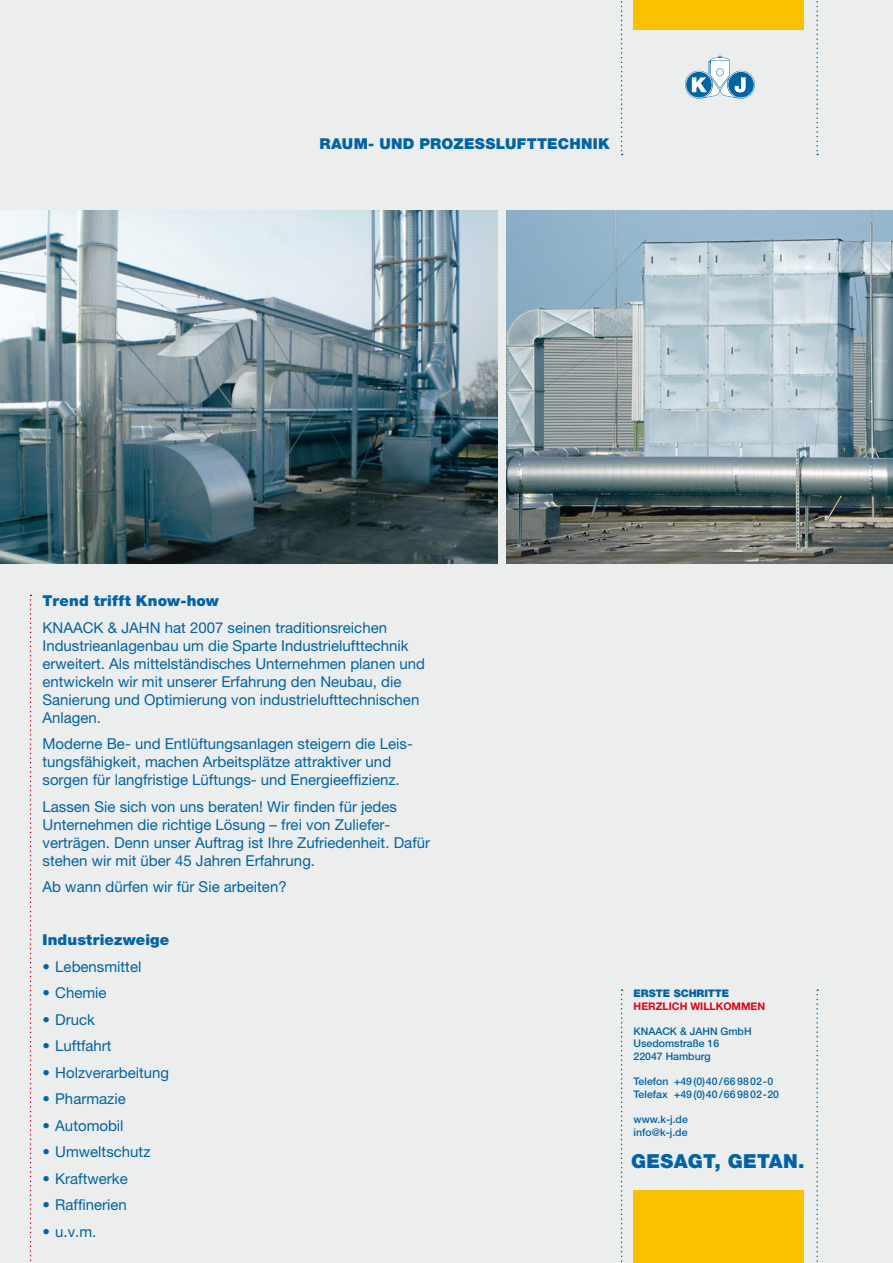
<style>
.page{position:relative;width:893px;height:1263px;background:#eceded}
.page>*{position:absolute;margin:0;border:0;box-sizing:border-box;transform-origin:0 0}
.t1{font:900 19.35px "Helvetica Neue LT Std";letter-spacing:.015em;color:#0063a6}
.t2{font:15px/18px "Helvetica Neue LT Std";color:#0063a6}
.t3{font:900 15px "Helvetica Neue LT Std";letter-spacing:.015em;color:#0063a6}
.t4{font:500 10.5px/12.6px "Helvetica Neue LT Std";color:#0063a6}
.t5{font:700 10.5px "Helvetica Neue LT Std";color:#e2001a}
.t6{font:900 10.5px "Helvetica Neue LT Std";color:#0063a6}
</style>
<div class="page">
<div style="left:634px;top:0;width:170px;height:30px;background:#fac100"></div>
<svg style="left:621px;top:1px;width:2px;height:154px"></svg>
<svg style="left:816px;top:1px;width:2px;height:154px"></svg>
<svg style="left:685px;top:71px;width:28px;height:28px"></svg>
<svg style="left:685px;top:71px;width:27px;height:27px"></svg>
<svg style="left:686px;top:72px;width:26px;height:25px"></svg>
<svg style="left:727px;top:71px;width:28px;height:28px"></svg>
<div style="left:728px;top:72px;width:26px;height:25px;background:#0063a3;border-radius:50%"></div>
<svg style="left:692px;top:56px;width:54px;height:42px"></svg>
<img style="left:506px;top:210px;width:387px;height:353px">
<img style="left:0;top:210px;width:497px;height:353px">
<svg style="left:30px;top:595px;width:2px;height:667px"></svg>
<div style="left:634px;top:1191px;width:170px;height:72px;background:#fac100"></div>
<svg style="left:621px;top:989px;width:2px;height:273px"></svg>
<svg style="left:816px;top:989px;width:2px;height:273px"></svg>
<p class="t3" style="left:319px;top:135px;width:292px">RAUM- UND PROZESSLUFTTECHNIK</p>
<p class="t3" style="left:43px;top:592px;width:178px">Trend trifft Know-how</p>
<p class="t2" style="left:43px;top:618px;width:384px">KNAACK &amp; JAHN hat 2007 seinen traditionsreichen Industrieanlagenbau um die Sparte Industrielufttechnik erweitert. Als mittelständisches Unternehmen planen und entwickeln wir mit unserer Erfahrung den Neubau, die Sanierung und Optimierung von industrielufttechnischen Anlagen.</p>
<p class="t2" style="left:43px;top:734px;width:372px">Moderne Be- und Entlüftungsanlagen steigern die Leis&shy;tungsfähigkeit, machen Arbeitsplätze attraktiver und sorgen für langfristige Lüftungs- und Energieeffizienz.</p>
<p class="t2" style="left:43px;top:797px;width:389px">Lassen Sie sich von uns beraten! Wir finden für jedes Unternehmen die richtige Lösung – frei von Zuliefer&shy;verträgen. Denn unser Auftrag ist Ihre Zufriedenheit. Dafür stehen wir mit über 45 Jahren Erfahrung.</p>
<p class="t2" style="left:43px;top:877px;width:246px">Ab wann dürfen wir für Sie arbeiten?</p>
<p class="t3" style="left:43px;top:931px;width:128px">Industriezweige</p>
<p class="t2" style="left:43px;top:957px;width:100px">• Lebensmittel</p>
<p class="t2" style="left:43px;top:983px;width:66px">• Chemie</p>
<p class="t2" style="left:43px;top:1010px;width:54px">• Druck</p>
<p class="t2" style="left:43px;top:1037px;width:71px">• Luftfahrt</p>
<p class="t2" style="left:43px;top:1063px;width:128px">• Holzverarbeitung</p>
<p class="t2" style="left:43px;top:1090px;width:85px">• Pharmazie</p>
<p class="t2" style="left:43px;top:1116px;width:83px">• Automobil</p>
<p class="t2" style="left:43px;top:1143px;width:110px">• Umweltschutz</p>
<p class="t2" style="left:43px;top:1169px;width:87px">• Kraftwerke</p>
<p class="t2" style="left:43px;top:1196px;width:86px">• Raffinerien</p>
<p class="t2" style="left:43px;top:1222px;width:55px">• u.v.m.</p>
<p class="t6" style="left:634px;top:987px;width:97px">ERSTE SCHRITTE</p>
<p class="t5" style="left:634px;top:999px;width:133px">HERZLICH WILLKOMMEN</p>
<p class="t4" style="left:634px;top:1024px;width:120px">KNAACK &amp; JAHN GmbH<br>Usedomstraße 16<br>22047 Hamburg</p>
<p class="t4" style="left:634px;top:1075px;width:147px">Telefon +49 (0)40 /66 9802-0<br>Telefax +49 (0)40 /66 9802-20</p>
<p class="t4" style="left:634px;top:1113px;width:56px">www.k-j.de info@k-j.de</p>
<p class="t1" style="left:631px;top:1150px;width:175px">GESAGT, GETAN.</p>
</div>
